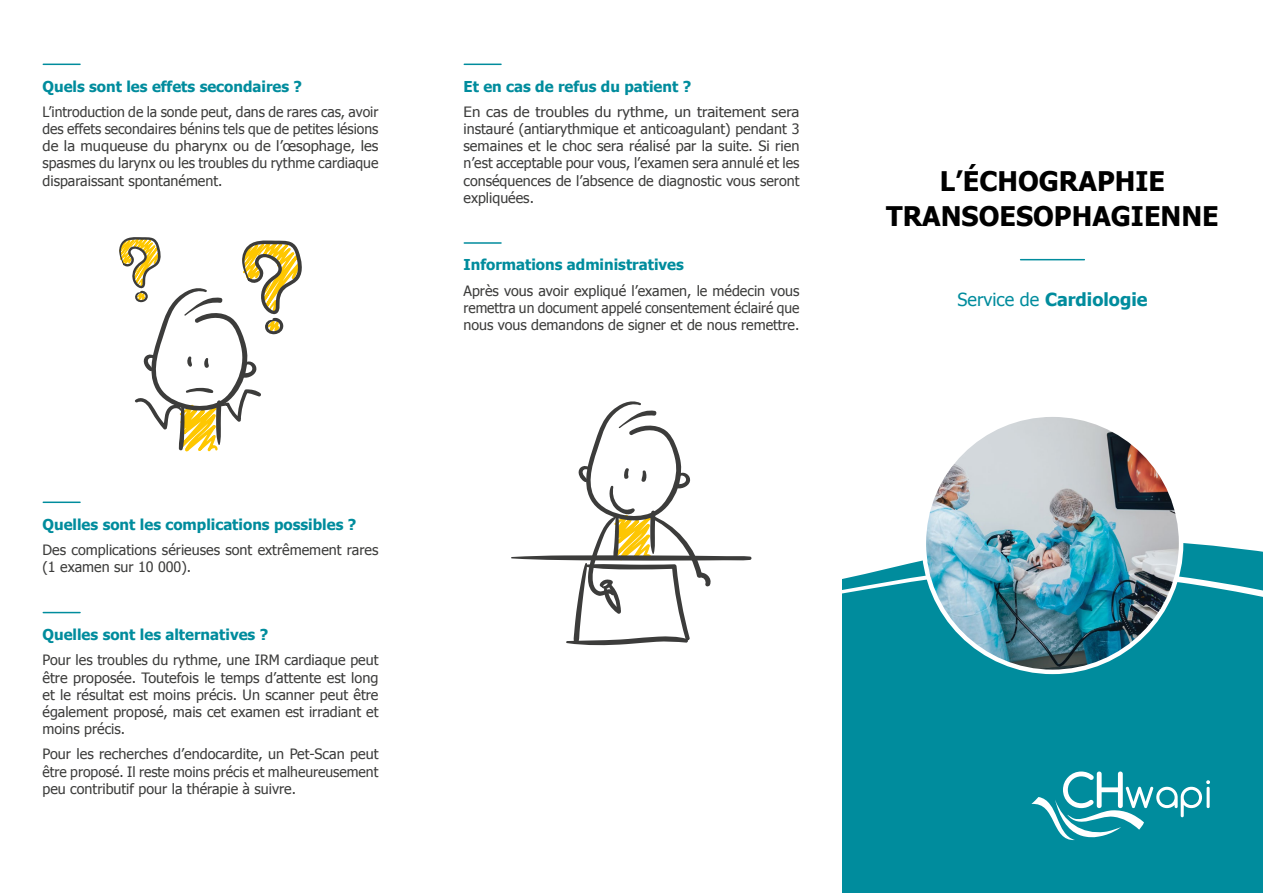
<style>
.page{position:relative;width:1263px;height:893px;background:#fff}
.page>*{position:absolute;margin:0;border:0;box-sizing:border-box;transform-origin:0 0}
.t1{font:700 27px/34.5px "Tahoma";color:#000;text-align:center}
.t2{font:700 18px "Tahoma";color:#008c9d}
.t3{font:700 15px "Tahoma";color:#008c9d}
.t4{font:14.25px/17.1px "Tahoma";color:#3c3c3b;text-align:justify}
.t5{font:14.25px/17.1px "Tahoma";color:#3c3c3b;text-align:justify;scale:1.06 1}
.s1{font-weight:400}
</style>
<div class="page">
<div style="left:842px;top:543px;width:421px;height:350px;background:#008c9d"></div>
<svg style="left:842px;top:565px;width:421px;height:46px"></svg>
<hr style="left:1020px;top:259px;width:64px;height:1px;background:#008c9d">
<img style="left:924px;top:415px;width:257px;height:256px;border-radius:123px">
<hr style="left:43px;top:64px;width:37px;height:1px;background:#008c9d">
<hr style="left:43px;top:502px;width:37px;height:1px;background:#008c9d">
<hr style="left:43px;top:612px;width:37px;height:1px;background:#008c9d">
<hr style="left:464px;top:64px;width:37px;height:1px;background:#008c9d">
<hr style="left:464px;top:242px;width:37px;height:2px;background:#008c9d">
<svg style="left:1031px;top:771px;width:179px;height:69px"></svg>
<svg style="left:511px;top:401px;width:241px;height:245px"></svg>
<svg style="left:119px;top:237px;width:183px;height:215px"></svg>
<p class="t3" style="left:43px;top:76px;width:261px">Quels sont les effets secondaires ?</p>
<p class="t4" style="left:43px;top:103px;width:337px">L’introduction de la sonde peut, dans de rares cas, avoir des effets secondaires bénins tels que de petites lésions de la muqueuse du pharynx ou de l’œsophage, les spasmes du larynx ou les troubles du rythme cardiaque disparaissant spontanément.</p>
<p class="t3" style="left:43px;top:514px;width:315px">Quelles sont les complications possibles ?</p>
<p class="t4" style="left:43px;top:541px;width:337px">Des complications sérieuses sont extrêmement rares (1 examen sur 10 000).</p>
<p class="t3" style="left:43px;top:624px;width:227px">Quelles sont les alternatives ?</p>
<p class="t4" style="left:43px;top:651px;width:337px">Pour les troubles du rythme, une IRM cardiaque peut être proposée. Toutefois le temps d’attente est long et le résultat est moins précis. Un scanner peut être également proposé, mais cet examen est irradiant et moins précis.</p>
<p class="t4" style="left:43px;top:745px;width:337px">Pour les recherches d’endocardite, un Pet-Scan peut être proposé. Il reste moins précis et malheureusement peu contributif pour la thérapie à suivre.</p>
<p class="t3" style="left:463px;top:76px;width:229px">Et en cas de refus du patient ?</p>
<p class="t5" style="left:463px;top:103px;width:318px">En cas de troubles du rythme, un traitement sera instauré (antiarythmique et anticoagulant) pendant 3 semaines et le choc sera réalisé par la suite. Si rien n’est acceptable pour vous, l’examen sera annulé et les conséquences de l’absence de diagnostic vous seront expliquées.</p>
<h1 class="t1" style="left:886px;top:162px;width:334px">L’ÉCHOGRAPHIE<br>TRANSOESOPHAGIENNE</h1>
<p class="t3" style="left:463px;top:254px;width:222px">Informations administratives</p>
<p class="t4" style="left:463px;top:281px;width:337px">Après vous avoir expliqué l’examen, le médecin vous remettra un document appelé consentement éclairé que nous vous demandons de signer et de nous remettre.</p>
<p class="t2" style="left:957px;top:287px;width:192px"><span class="s1">Service de</span> Cardiologie</p>
</div>
